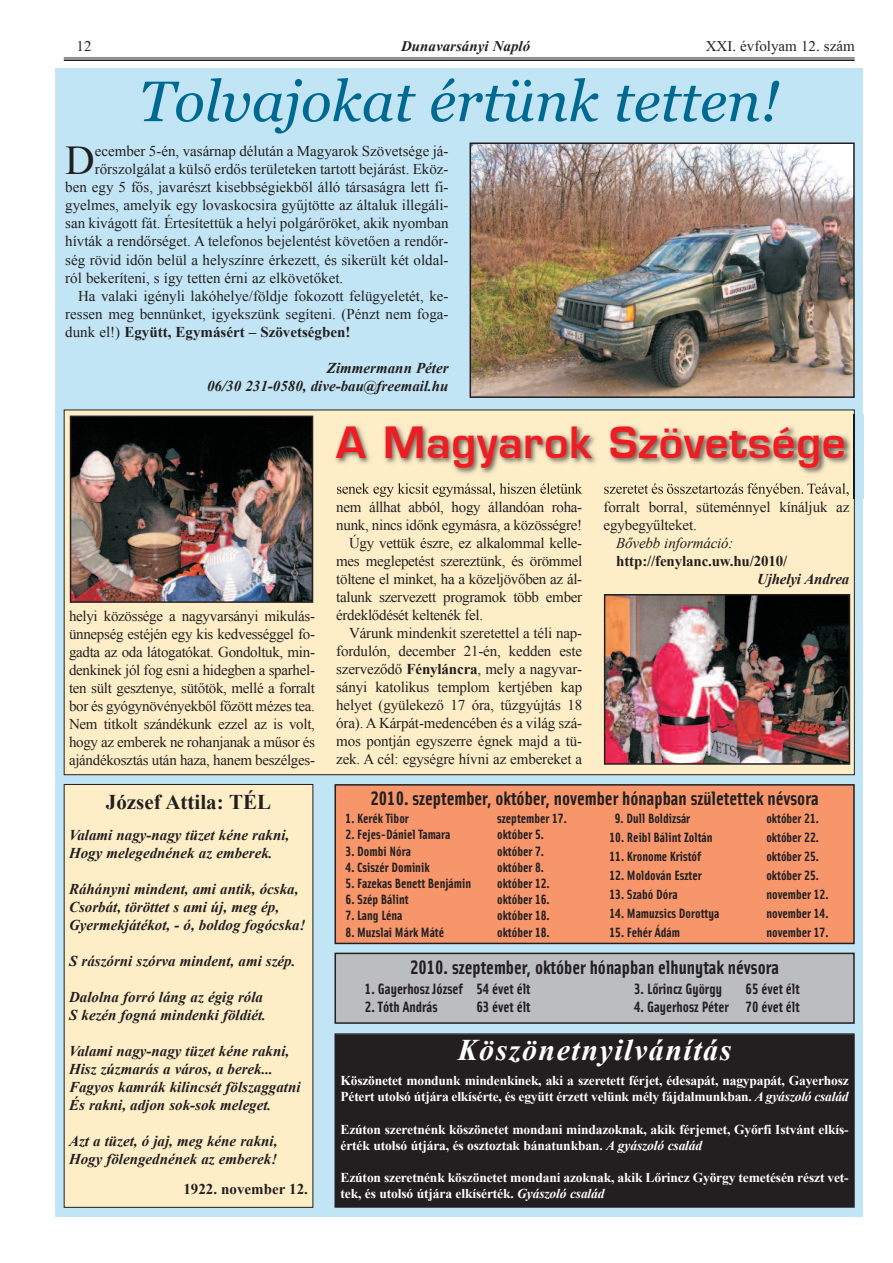
<style>
.page{position:relative;width:893px;height:1263px;background:#fff}
.page>*{position:absolute;margin:0;border:0;box-sizing:border-box;transform-origin:0 0}
.t1{font:italic 57px "Georgia";color:#006991}
.t2{font:700 42px "Euromode";letter-spacing:.015em;color:#ee1d23}
.t3{font:40.95px "Times New Roman";color:#231f20}
.t4{font:italic 700 30px "Times New Roman";letter-spacing:.05em;color:#fff}
.t5{font:700 21px "Times New Roman";color:#231f20}
.t6{font:700 19.5px "Solex";color:#231f20}
.t7{font:15px/18px "Times New Roman";letter-spacing:-.01em;color:#231f20;text-align:justify}
.t8{font:italic 700 15px/18px "Times New Roman";color:#231f20}
.t9{font:700 15px "Solex";color:#231f20}
.t10{font:700 15px "Times New Roman";color:#231f20}
.t11{font:15px "Times New Roman HU";color:#231f20}
.t12{font:italic 15px "Times New Roman HU Bold";color:#231f20}
.t13{font:italic 15px "Times New Roman";letter-spacing:-.01em;color:#231f20}
.t14{font:700 13.5px/16.2px "Times New Roman";letter-spacing:-.01em;color:#fff}
.t15{font:700 13.5px "Solex";color:#231f20}
.s1{font-weight:400}
.s2{font-weight:700}
.s3{font-style:italic}
</style>
<div class="page">
<div style="left:55px;top:68px;width:808px;height:1148px;background:#c2e5f5"></div>
<hr style="left:64px;top:59px;width:791px;height:2px;background:#231f20">
<hr style="left:64px;top:58px;width:791px;height:1px;background:#231f20">
<div style="left:64px;top:410px;width:790px;height:365px;background:#feeec8"></div>
<div style="left:64px;top:784px;width:249px;height:423px;background:#feeec8"></div>
<div style="left:64px;top:784px;width:249px;height:424px;border:1px solid #231f20"></div>
<div style="left:336px;top:1035px;width:517px;height:171px;background:#231f20"></div>
<div style="left:334px;top:1033px;width:521px;height:175px;border:2px solid #231f20"></div>
<div style="left:335px;top:785px;width:519px;height:158px;background:#f7966b"></div>
<div style="left:334px;top:784px;width:521px;height:160px;border:2px solid #231f20"></div>
<div style="left:335px;top:953px;width:519px;height:70px;background:#bcbdc0"></div>
<div style="left:334px;top:953px;width:521px;height:71px;border:2px solid #231f20"></div>
<img style="left:473px;top:145px;width:379px;height:250px">
<div style="left:470px;top:142px;width:385px;height:256px;border:2px solid #231f20"></div>
<img style="left:73px;top:419px;width:237px;height:181px">
<div style="left:70px;top:416px;width:243px;height:187px;border:2px solid #231f20"></div>
<img style="left:607px;top:597px;width:240px;height:165px">
<div style="left:604px;top:594px;width:246px;height:171px;border:2px solid #231f20"></div>
<img style="left:335px;top:415px;width:529px;height:84px">
<img style="left:854px;top:415px;width:1px;height:84px">
<img style="left:337px;top:483px;width:42px;height:11px">
<img style="left:604px;top:485px;width:40px;height:9px">
<p class="t11" style="left:77px;top:41px;width:16px">12</p>
<p class="t12" style="left:401px;top:41px;width:131px">Dunavarsányi Napló</p>
<p class="t11" style="left:706px;top:41px;width:151px">XXI. évfolyam 12. szám</p>
<h1 class="t1" style="left:139px;top:69px;width:642px">Tolvajokat értünk tetten!</h1>
<h3 class="t3" style="left:65px;top:138px;width:31px">D</h3>
<p class="t7" style="left:95px;top:142px;width:355px">ecember 5-én, vasárnap délután a Magyarok Szövetsége já-</p>
<p class="t7" style="left:95px;top:160px;width:355px">rőrszolgálat a külső erdős területeken tartott bejárást. Eköz-</p>
<p class="t7" style="left:65px;top:178px;width:385px">ben egy 5 fős, javarészt kisebbségiekből álló társaságra lett fi-</p>
<p class="t7" style="left:65px;top:196px;width:385px">gyelmes, amelyik egy lovaskocsira gyűjtötte az általuk illegáli-</p>
<p class="t7" style="left:65px;top:214px;width:385px">san kivágott fát. Értesítettük a helyi polgárőröket, akik nyomban</p>
<p class="t7" style="left:65px;top:232px;width:385px">hívták a rendőrséget. A telefonos bejelentést követően a rendőr-</p>
<p class="t7" style="left:65px;top:250px;width:385px">ség rövid időn belül a helyszínre érkezett, és sikerült két oldal-</p>
<p class="t7" style="left:65px;top:268px;width:279px">ról bekeríteni, s így tetten érni az elkövetőket.</p>
<p class="t7" style="left:78px;top:286px;width:372px">Ha valaki igényli lakóhelye/földje fokozott felügyeletét, ke-</p>
<p class="t7" style="left:65px;top:304px;width:385px">ressen meg bennünket, igyekszünk segíteni. (Pénzt nem foga-</p>
<p class="t10" style="left:65px;top:323px;width:287px"><span class="s1">dunk el!)</span> Együtt, Egymásért – Szövetségben!</p>
<p class="t8" style="left:207px;top:358px;width:243px;text-align:right">Zimmermann Péter<br>06/30 231-0580, dive-bau@freemail.hu</p>
<p class="t7" style="left:69px;top:607px;width:247px">helyi közössége a nagyvarsányi mikulás&shy;ünnepség estéjén egy kis kedvességgel fo&shy;gadta az oda látogatókat. Gondoltuk, min&shy;denkinek jól fog esni a hidegben a sparhel&shy;ten sült gesztenye, sütőtök, mellé a forralt bor és gyógynövényekből főzött mézes tea.<br>Nem titkolt szándékunk ezzel az is volt, hogy az emberek ne rohanjanak a műsor és ajándékosztás után haza, hanem beszélges-</p>
<h3 class="t5" style="left:106px;top:790px;width:167px">József Attila: TÉL</h3>
<p class="t8" style="left:69px;top:826px;width:222px">Valami nagy-nagy tüzet kéne rakni,<br>Hogy melegednének az emberek.</p>
<p class="t8" style="left:69px;top:880px;width:238px">Ráhányni mindent, ami antik, ócska,<br>Csorbát, töröttet s ami új, meg ép,<br>Gyermekjátékot, - ó, boldog fogócska!</p>
<p class="t8" style="left:69px;top:952px;width:228px">S rászórni szórva mindent, ami szép.</p>
<p class="t8" style="left:69px;top:988px;width:198px">Dalolna forró láng az égig róla<br>S kezén fogná mindenki földiét.</p>
<p class="t8" style="left:69px;top:1042px;width:233px">Valami nagy-nagy tüzet kéne rakni, Hisz zúzmarás a város, a berek...<br>Fagyos kamrák kilincsét fölszaggatni És rakni, adjon sok-sok meleget.</p>
<p class="t8" style="left:69px;top:1132px;width:210px">Azt a tüzet, ó jaj, meg kéne rakni,<br>Hogy fölengednének az emberek!</p>
<p class="t10" style="left:183px;top:1181px;width:126px">1922. november 12.</p>
<h2 class="t2" style="left:336px;top:426px;width:511px">A Magyarok Szövetsége</h2>
<p class="t7" style="left:336px;top:498px;width:247px">nem állhat abból, hogy állandóan roha-</p>
<p class="t7" style="left:336px;top:516px;width:247px">nunk, nincs időnk egymásra, a közösségre!</p>
<p class="t7" style="left:349px;top:534px;width:235px">Úgy vettük észre, ez alkalommal kelle-</p>
<p class="t7" style="left:336px;top:552px;width:247px">mes meglepetést szereztünk, és örömmel</p>
<p class="t7" style="left:336px;top:570px;width:247px">töltene el minket, ha a közeljövőben az ál-</p>
<p class="t7" style="left:336px;top:588px;width:247px">talunk szervezett programok több ember</p>
<p class="t7" style="left:336px;top:606px;width:148px">érdeklődését keltenék fel.</p>
<p class="t7" style="left:349px;top:624px;width:235px">Várunk mindenkit szeretettel a téli nap-</p>
<p class="t7" style="left:336px;top:642px;width:247px">fordulón, december 21-én, kedden este</p>
<p class="t7" style="left:336px;top:660px;width:247px">szerveződő <span class="s2">Fényláncra</span>, mely a nagyvar-</p>
<p class="t7" style="left:336px;top:678px;width:247px">sányi katolikus templom kertjében kap</p>
<p class="t7" style="left:336px;top:696px;width:247px">helyet (gyülekező 17 óra, tűzgyújtás 18</p>
<p class="t7" style="left:336px;top:714px;width:247px">óra). A Kárpát-medencében és a világ szá-</p>
<p class="t7" style="left:336px;top:732px;width:247px">mos pontján egyszerre égnek majd a tü-</p>
<p class="t7" style="left:336px;top:750px;width:247px">zek. A cél: egységre hívni az embereket a</p>
<p class="t7" style="left:603px;top:498px;width:247px">forralt borral, süteménnyel kínáljuk az egybegyűlteket.</p>
<p class="t13" style="left:616px;top:534px;width:119px">Bővebb információ:</p>
<p class="t10" style="left:616px;top:552px;width:173px">http://fenylanc.uw.hu/2010/</p>
<p class="t8" style="left:757px;top:570px;width:94px">Ujhelyi Andrea</p>
<h3 class="t6" style="left:370px;top:791px;width:450px">2010. szeptember, október, november hónapban születettek névsora</h3>
<p class="t15" style="left:346px;top:814px;width:65px">1. Kerék Tibor</p>
<p class="t15" style="left:497px;top:814px;width:71px">szeptember 17.</p>
<p class="t15" style="left:346px;top:830px;width:106px">2. Fejes-Dániel Tamara</p>
<p class="t15" style="left:497px;top:830px;width:48px">október 5.</p>
<p class="t15" style="left:346px;top:846px;width:67px">3. Dombi Nóra</p>
<p class="t15" style="left:497px;top:846px;width:48px">október 7.</p>
<p class="t15" style="left:346px;top:862px;width:85px">4. Csiszér Dominik</p>
<p class="t15" style="left:497px;top:862px;width:48px">október 8.</p>
<p class="t15" style="left:346px;top:879px;width:127px">5. Fazekas Benett Benjámin</p>
<p class="t15" style="left:497px;top:879px;width:54px">október 12.</p>
<p class="t15" style="left:346px;top:895px;width:65px">6. Szép Bálint</p>
<p class="t15" style="left:497px;top:895px;width:54px">október 16.</p>
<p class="t15" style="left:346px;top:911px;width:58px">7. Lang Léna</p>
<p class="t15" style="left:497px;top:911px;width:54px">október 18.</p>
<p class="t15" style="left:346px;top:927px;width:100px">8. Muzslai Márk Máté</p>
<p class="t15" style="left:497px;top:927px;width:54px">október 18.</p>
<p class="t15" style="left:615px;top:814px;width:77px">9. Dull Boldizsár</p>
<p class="t15" style="left:766px;top:814px;width:54px">október 21.</p>
<p class="t15" style="left:609px;top:833px;width:105px">10. Reibl Bálint Zoltán</p>
<p class="t15" style="left:766px;top:833px;width:54px">október 22.</p>
<p class="t15" style="left:609px;top:852px;width:93px">11. Kronome Kristóf</p>
<p class="t15" style="left:766px;top:852px;width:54px">október 25.</p>
<p class="t15" style="left:609px;top:870px;width:94px">12. Moldován Eszter</p>
<p class="t15" style="left:766px;top:870px;width:54px">október 25.</p>
<p class="t15" style="left:609px;top:889px;width:70px">13. Szabó Dóra</p>
<p class="t15" style="left:766px;top:889px;width:64px">november 12.</p>
<p class="t15" style="left:609px;top:908px;width:111px">14. Mamuzsics Dorottya</p>
<p class="t15" style="left:766px;top:908px;width:64px">november 14.</p>
<p class="t15" style="left:609px;top:927px;width:72px">15. Fehér Ádám</p>
<p class="t15" style="left:766px;top:927px;width:64px">november 17.</p>
<h3 class="t6" style="left:410px;top:960px;width:370px">2010. szeptember, október hónapban elhunytak névsora</h3>
<p class="t9" style="left:365px;top:984px;width:167px">1. Gayerhosz József 54 évet élt</p>
<p class="t9" style="left:365px;top:1002px;width:74px">2. Tóth András</p>
<p class="t9" style="left:476px;top:1002px;width:56px">63 évet élt</p>
<p class="t9" style="left:634px;top:984px;width:89px">3. Lőrincz György</p>
<p class="t9" style="left:746px;top:984px;width:56px">65 évet élt</p>
<p class="t9" style="left:634px;top:1002px;width:167px">4. Gayerhosz Péter 70 évet élt</p>
<h3 class="t4" style="left:458px;top:1034px;width:275px">Köszönetnyilvánítás</h3>
<p class="t14" style="left:340px;top:1072px;width:510px">Köszönetet mondunk mindenkinek, aki a szeretett férjet, édesapát, nagypapát, Gayerhosz<br>Pétert utolsó útjára elkísérte, és együtt érzett velünk mély fájdalmunkban. <span class="s3">A gyászoló család</span></p>
<p class="t14" style="left:340px;top:1121px;width:510px">Ezúton szeretnénk köszönetet mondani mindazoknak, akik férjemet, Győrfi Istvánt elkís&shy;érték utolsó útjára, és osztoztak bánatunkban. <span class="s3">A gyászoló család</span></p>
<p class="t14" style="left:341px;top:1169px;width:510px">Ezúton szeretnénk köszönetet mondani azoknak, akik Lőrincz György temetésén részt vet&shy;tek, és utolsó útjára elkísérték. <span class="s3">Gyászoló család</span></p>
</div>
